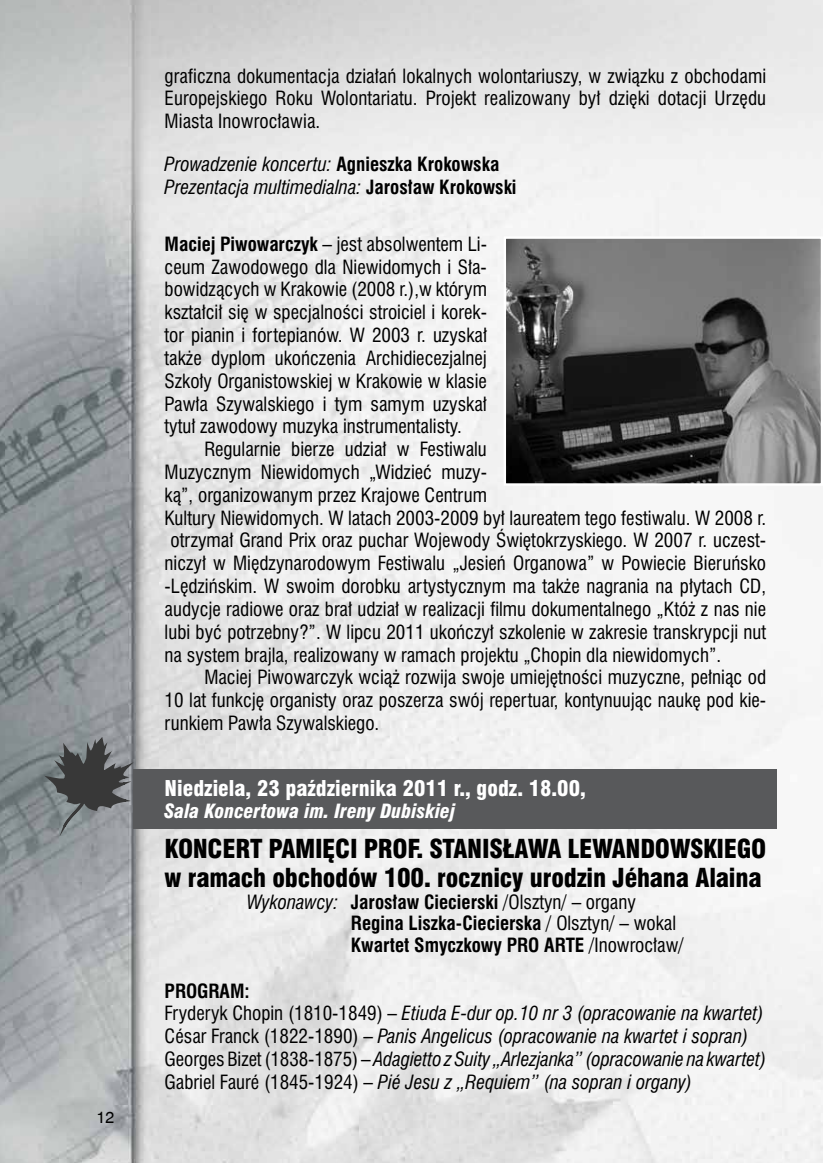
<style>
.page{position:relative;width:823px;height:1163px;background:#fff}
.page>*{position:absolute;margin:0;border:0;box-sizing:border-box;transform-origin:0 0}
.t1{font:24px/28.8px "Swis 721 Blk Cn PL";letter-spacing:-.01em;color:#000}
.t2{font:20px "Swis 721 Blk Cn PL";color:#fff}
.t3{font:18px/22.8px "Swis 721 Cn PL";color:#000;text-align:justify}
.t4{font:italic 18px/22.8px "Swis 721 Cn PL";color:#000}
.t5{font:700 18px/21.6px "Swis 721 Cn PL";color:#000}
.t6{font:italic 18px "Swis 721 Blk Cn PL";color:#fff}
.t7{font:16px "Switzerland";color:#000}
.s1{font-weight:700;font-style:normal}
.s2{font-weight:700}
.s3{font-weight:400;font-style:italic}
.s4{font-weight:400}
.s5{font-style:normal}
</style>
<div class="page">
<img style="left:0;top:0;width:822px;height:1162px">
<div style="left:133px;top:769px;width:643px;height:59px;background:#58595b"></div>
<svg style="left:44px;top:735px;width:90px;height:101px;background:#6d7173"></svg>
<img style="left:506px;top:239px;width:313px;height:243px">
<div style="left:503px;top:236px;width:319px;height:249px;border:2px solid #fff"></div>
<p class="t7" style="left:96px;top:1107px;width:19px">12</p>
<p class="t3" style="left:164px;top:64px;width:602px">graficzna dokumentacja działań lokalnych wolontariuszy, w związku z obchodami Europejskiego Roku Wolontariatu. Projekt realizowany był dzięki dotacji Urzędu Miasta Inowrocławia.</p>
<p class="t4" style="left:164px;top:153px;width:353px">Prowadzenie koncertu: <span class="s1">Agnieszka Krokowska<br></span>Prezentacja multimedialna: <span class="s1">Jarosław Krokowski</span></p>
<p class="t3" style="left:164px;top:232px;width:324px"><span class="s2">Maciej Piwowarczyk</span> – jest absolwentem Li&shy;ceum Zawodowego dla Niewidomych i Sła&shy;bowidzących w Krakowie (2008 r.),w którym kształcił się w specjalności stroiciel i korek&shy;tor pianin i fortepianów. W 2003 r. uzyskał także dyplom ukończenia Archidiecezjalnej Szkoły Organistowskiej w Krakowie w klasie Pawła Szywalskiego i tym samym uzyskał tytuł zawodowy muzyka instrumentalisty.</p>
<p class="t3" style="left:204px;top:438px;width:284px">Regularnie bierze udział w Festiwalu</p>
<p class="t3" style="left:164px;top:460px;width:324px">Muzycznym Niewidomych „Widzieć muzy-</p>
<p class="t3" style="left:164px;top:483px;width:323px">ką”, organizowanym przez Krajowe Centrum</p>
<p class="t3" style="left:164px;top:506px;width:602px">Kultury Niewidomych. W latach 2003-2009 był laureatem tego festiwalu. W 2008 r.</p>
<p class="t3" style="left:170px;top:529px;width:597px">otrzymał Grand Prix oraz puchar Wojewody Świętokrzyskiego. W 2007 r. uczest-</p>
<p class="t3" style="left:164px;top:552px;width:602px">niczył w Międzynarodowym Festiwalu „Jesień Organowa” w Powiecie Bieruńsko</p>
<p class="t3" style="left:164px;top:574px;width:602px">-Lędzińskim. W swoim dorobku artystycznym ma także nagrania na płytach CD,</p>
<p class="t3" style="left:164px;top:597px;width:602px">audycje radiowe oraz brał udział w realizacji filmu dokumentalnego „Któż z nas nie</p>
<p class="t3" style="left:164px;top:620px;width:602px">lubi być potrzebny?”. W lipcu 2011 ukończył szkolenie w zakresie transkrypcji nut</p>
<p class="t3" style="left:164px;top:643px;width:558px">na system brajla, realizowany w ramach projektu „Chopin dla niewidomych”.</p>
<p class="t3" style="left:204px;top:666px;width:563px">Maciej Piwowarczyk wciąż rozwija swoje umiejętności muzyczne, pełniąc od</p>
<p class="t3" style="left:164px;top:688px;width:602px">10 lat funkcję organisty oraz poszerza swój repertuar, kontynuując naukę pod kie-</p>
<p class="t3" style="left:164px;top:711px;width:216px">runkiem Pawła Szywalskiego.</p>
<p class="t2" style="left:164px;top:775px;width:422px">Niedziela, 23 października 2011 r., godz. 18.00,</p>
<p class="t6" style="left:164px;top:799px;width:292px">Sala Koncertowa im. Ireny Dubiskiej</p>
<h1 class="t1" style="left:164px;top:834px;width:602px">KONCERT PAMIĘCI PROF. STANISŁAWA LEWANDOWSKIEGO w ramach obchodów 100. rocznicy urodzin Jéhana Alaina</h1>
<p class="t5" style="left:350px;top:890px;width:334px;text-indent:-104px"><span class="s3">Wykonawcy:</span> Jarosław Ciecierski <span class="s4">/Olsztyn/ – organy<br></span>Regina Liszka-Ciecierska <span class="s4">/ Olsztyn/ – wokal<br></span>Kwartet Smyczkowy PRO ARTE <span class="s4">/Inowrocław/</span></p>
<p class="t4" style="left:164px;top:978px;width:602px"><span class="s1">PROGRAM:<br></span><span class="s5">Fryderyk Chopin (1810-1849) –</span> Etiuda E-dur op.10 nr 3 (opracowanie na kwartet)<br><span class="s5">César Franck (1822-1890) –</span> Panis Angelicus (opracowanie na kwartet i sopran)<br><span class="s5">Georges Bizet (1838-1875) –</span> Adagietto z Suity „Arlezjanka” (opracowanie na kwartet)<br><span class="s5">Gabriel Fauré (1845-1924) –</span> Pié Jesu z „Requiem” (na sopran i organy)</p>
</div>
